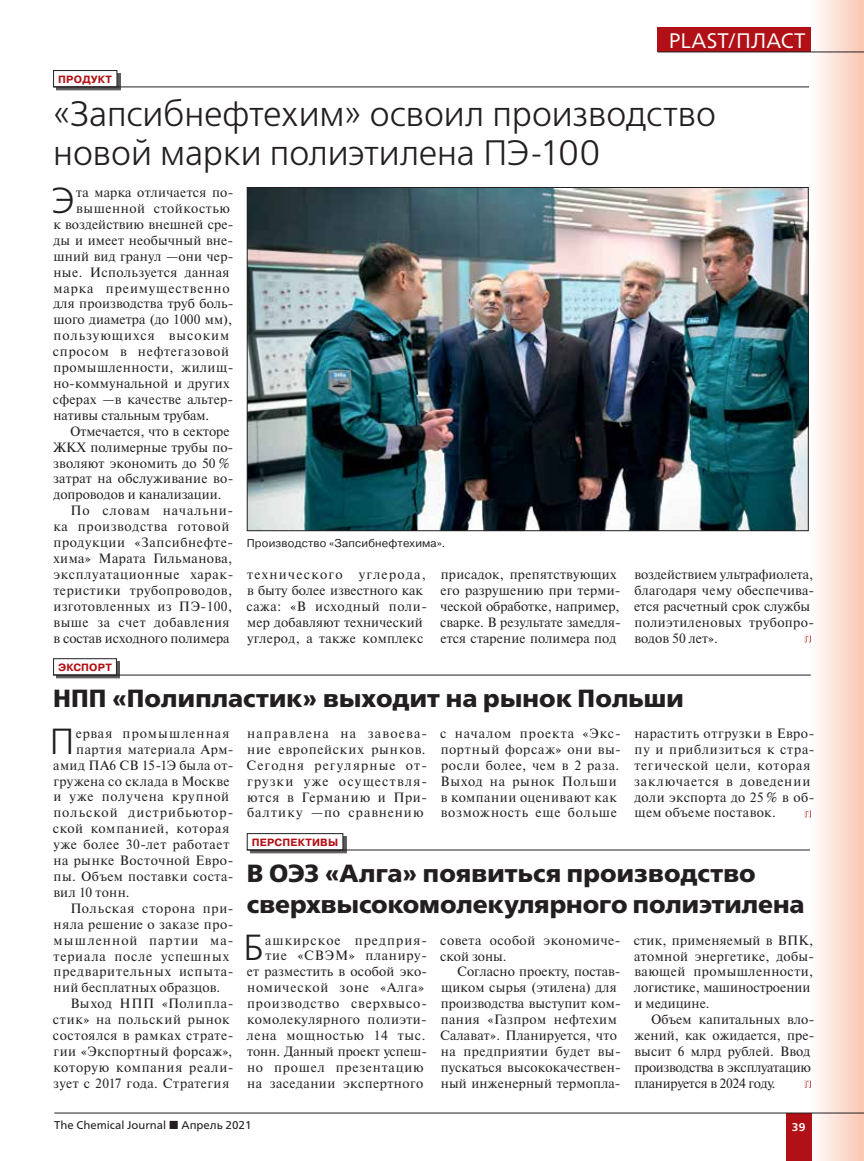
<style>
.page{position:relative;width:864px;height:1161px;background:#fff}
.page>*{position:absolute;margin:0;border:0;box-sizing:border-box;transform-origin:0 0}
.t1{font:36.15px "Free Set Light C";color:#231f20}
.t2{font:35.25px/39px "Free Set Light C";letter-spacing:-.005em;color:#231f20}
.t3{font:24.75px/31.5px "Free Set Bold C";letter-spacing:.005em;color:#231f20}
.t4{font:21px "Frutiger Neue LTW1 G";letter-spacing:.005em;color:#fff}
.t5{font:13.5px/15.9px "Newton C";letter-spacing:.03em;color:#231f20}
.t6{font:13.5px/15.9px "Newton C";letter-spacing:.05em;color:#231f20}
.t7{font:13.5px/15.9px "Newton C";letter-spacing:.01em;color:#231f20}
.t8{font:13.5px/15.9px "Newton C";color:#231f20}
.t9{font:13.5px/15.9px "Newton C";letter-spacing:.005em;color:#231f20}
.t10{font:13.5px "Newton C";letter-spacing:.06em;color:#231f20}
.t11{font:13.5px "Newton C";letter-spacing:.055em;color:#231f20}
.t12{font:13.5px "Newton C";letter-spacing:.07em;color:#231f20}
.t13{font:13.5px "Newton C";letter-spacing:.075em;color:#231f20}
.t14{font:13.5px "Newton C";letter-spacing:.09em;color:#231f20}
.t15{font:11.25px "Pragmatica C";letter-spacing:.015em;color:#231f20}
.t16{font:11.25px "Frutiger Neue LTW1 G";color:#231f20}
.t17{font:700 11.25px "Frutiger Neue LTW1 G";color:#fff}
.t18{font:700 10.5px "Pragmatica C";letter-spacing:.015em;color:#b11116}
</style>
<div class="page">
<div style="left:808px;top:0;width:55px;height:1161px;background:linear-gradient(to right,#feffff,#fbc7b3)"></div>
<div style="left:785px;top:1113px;width:26px;height:48px;background:#b11116"></div>
<hr style="left:54px;top:1112px;width:809px;height:1px;background:#231f20">
<div style="left:657px;top:28px;width:153px;height:24px;background:#b11116"></div>
<hr style="left:657px;top:52px;width:153px;height:1px;background:#231f20">
<hr style="left:810px;top:52px;width:53px;height:1px;background:#231f20">
<svg style="left:804px;top:810px;width:6px;height:7px"></svg>
<div style="left:56px;top:73px;width:64px;height:17px;background:#231f20;opacity:.75"></div>
<div style="left:54px;top:71px;width:63px;height:16px;background:#fff"></div>
<div style="left:53px;top:70px;width:64px;height:17px;border:1px solid #231f20"></div>
<hr style="left:53px;top:87px;width:755px;height:1px;background:#231f20">
<svg style="left:804px;top:635px;width:6px;height:7px"></svg>
<img style="left:249px;top:189px;width:557px;height:340px">
<div style="left:56px;top:661px;width:64px;height:17px;background:#5a5757"></div>
<div style="left:54px;top:659px;width:62px;height:16px;background:#fff"></div>
<div style="left:53px;top:658px;width:64px;height:17px;border:1px solid #231f20"></div>
<hr style="left:53px;top:675px;width:757px;height:1px;background:#231f20">
<svg style="left:804px;top:1080px;width:6px;height:7px"></svg>
<div style="left:250px;top:836px;width:96px;height:17px;background:#231f20;opacity:.75"></div>
<div style="left:247px;top:833px;width:96px;height:17px;background:#fff"></div>
<div style="left:247px;top:833px;width:96px;height:17px;border:1px solid #231f20"></div>
<hr style="left:247px;top:849px;width:562px;height:1px;background:#231f20">
<h3 class="t4" style="left:668px;top:28px;width:138px">PLAST/ПЛАСТ</h3>
<p class="t18" style="left:58px;top:73px;width:9px">ПРО</p>
<p class="t18" style="left:82px;top:73px;width:31px">ДУКТ</p>
<h2 class="t2" style="left:53px;top:96px;width:664px">«Запсибнефтехим» освоил производство новой марки полиэтилена ПЭ-100</h2>
<h1 class="t1" style="left:52px;top:181px;width:24px">Э</h1>
<p class="t5" style="left:76px;top:185px;width:159px">та марка отличается по-</p>
<p class="t5" style="left:76px;top:200px;width:155px">вышенной стойкостью</p>
<p class="t9" style="left:53px;top:216px;width:181px">к воздействию внешней сре-</p>
<p class="t7" style="left:53px;top:232px;width:181px">ды и имеет необычный вне-</p>
<p class="t7" style="left:53px;top:248px;width:181px">шний вид гранул —они чер-</p>
<p class="t5" style="left:53px;top:264px;width:177px">ные. Используется данная</p>
<p class="t12" style="left:53px;top:281px;width:178px">марка преимущественно</p>
<p class="t7" style="left:53px;top:296px;width:181px">для производства труб боль-</p>
<p class="t9" style="left:53px;top:312px;width:180px">шого диаметра (до 1000 мм),</p>
<p class="t13" style="left:53px;top:328px;width:177px">пользующихся высоким</p>
<p class="t11" style="left:53px;top:344px;width:178px">спросом в нефтегазовой</p>
<p class="t5" style="left:53px;top:360px;width:181px">промышленности, жилищ-</p>
<p class="t5" style="left:53px;top:375px;width:177px">но-коммунальной и других</p>
<p class="t5" style="left:53px;top:391px;width:182px">сферах —в качестве альтер-</p>
<p class="t8" style="left:53px;top:407px;width:157px">нативы стальным трубам.</p>
<p class="t8" style="left:70px;top:423px;width:161px">Отмечается, что в секторе</p>
<p class="t8" style="left:53px;top:439px;width:181px">ЖКХ полимерные трубы по-</p>
<p class="t5" style="left:53px;top:455px;width:178px">зволяют экономить до 50 %</p>
<p class="t5" style="left:53px;top:471px;width:181px">затрат на обслуживание во-</p>
<p class="t8" style="left:53px;top:487px;width:169px">допроводов и канализации.</p>
<p class="t12" style="left:70px;top:503px;width:164px">По словам начальни-</p>
<p class="t6" style="left:53px;top:519px;width:177px">ка производства готовой</p>
<p class="t5" style="left:53px;top:534px;width:181px">продукции «Запсибнефте-</p>
<p class="t5" style="left:53px;top:550px;width:180px">хима» Марата Гильманова,</p>
<p class="t11" style="left:53px;top:567px;width:181px">эксплуатационные харак-</p>
<p class="t5" style="left:53px;top:582px;width:180px">теристики трубопроводов,</p>
<p class="t5" style="left:53px;top:598px;width:180px">изготовленных из ПЭ-100,</p>
<p class="t5" style="left:53px;top:614px;width:177px">выше за счет добавления</p>
<p class="t8" style="left:53px;top:630px;width:177px">в состав исходного полимера</p>
<p class="t15" style="left:247px;top:537px;width:200px">Производство «Запсибнефтехима».</p>
<p class="t5" style="left:246px;top:566px;width:182px">технического углерода, в быту более известного как сажа: «В исходный поли&shy;мер добавляют технический углерод, а также комплекс</p>
<p class="t7" style="left:440px;top:566px;width:182px">присадок, препятствующих его разрушению при терми&shy;ческой обработке, например, сварке. В результате замедля&shy;ется старение полимера под</p>
<p class="t8" style="left:633px;top:566px;width:182px">воздействием ультрафиолета, благодаря чему обеспечива&shy;ется расчетный срок службы полиэтиленовых трубопро&shy;водов 50 лет».</p>
<p class="t18" style="left:58px;top:661px;width:24px">ЭКСПОР</p>
<p class="t18" style="left:105px;top:661px;width:8px">Т</p>
<h3 class="t3" style="left:53px;top:682px;width:632px">НПП «Полипластик» выходит на рынок Польши</h3>
<h1 class="t1" style="left:50px;top:722px;width:27px">П</h1>
<p class="t13" style="left:76px;top:726px;width:155px">ервая промышленная</p>
<p class="t5" style="left:76px;top:741px;width:159px">партия материала Арм-</p>
<p class="t5" style="left:53px;top:757px;width:181px">амид ПА6 СВ 15-1Э была от-</p>
<p class="t5" style="left:53px;top:773px;width:178px">гружена со склада в Москве</p>
<p class="t11" style="left:53px;top:789px;width:177px">и уже получена крупной</p>
<p class="t12" style="left:53px;top:805px;width:181px">польской дистрибьютор-</p>
<p class="t5" style="left:53px;top:821px;width:178px">ской компанией, которая</p>
<p class="t5" style="left:53px;top:837px;width:177px">уже более 30-лет работает</p>
<p class="t5" style="left:53px;top:852px;width:181px">на рынке Восточной Евро-</p>
<p class="t5" style="left:53px;top:868px;width:181px">пы. Объем поставки соста-</p>
<p class="t5" style="left:53px;top:884px;width:78px">вил 10 тонн.</p>
<p class="t10" style="left:70px;top:901px;width:164px">Польская сторона при-</p>
<p class="t5" style="left:53px;top:916px;width:181px">няла решение о заказе про-</p>
<p class="t14" style="left:53px;top:932px;width:181px">мышленной партии ма-</p>
<p class="t10" style="left:53px;top:948px;width:177px">териала после успешных</p>
<p class="t10" style="left:53px;top:964px;width:181px">предварительных испыта-</p>
<p class="t5" style="left:53px;top:980px;width:168px">ний бесплатных образцов.</p>
<p class="t6" style="left:70px;top:996px;width:164px">Выход НПП «Полипла-</p>
<p class="t6" style="left:53px;top:1011px;width:178px">стик» на польский рынок</p>
<p class="t5" style="left:53px;top:1027px;width:182px">состоялся в рамках страте-</p>
<p class="t5" style="left:53px;top:1043px;width:180px">гии «Экспортный форсаж»,</p>
<p class="t10" style="left:53px;top:1060px;width:181px">которую компания реали-</p>
<p class="t5" style="left:53px;top:1075px;width:177px">зует с 2017 года. Стратегия</p>
<p class="t5" style="left:246px;top:725px;width:182px;text-align:justify">направлена на завоева&shy;ние европейских рынков.<br>Сегодня регулярные от&shy;грузки уже осуществля&shy;ются в Германию и При&shy;балтику —по сравнению</p>
<p class="t6" style="left:440px;top:725px;width:182px">с началом проекта «Экс&shy;портный форсаж» они вы&shy;росли более, чем в 2 раза.<br>Выход на рынок Польши в компании оценивают как возможность еще больше</p>
<p class="t5" style="left:634px;top:725px;width:181px">нарастить отгрузки в Евро&shy;пу и приблизиться к стра&shy;тегической цели, которая заключается в доведении доли экспорта до 25 % в об&shy;щем объеме поставок.</p>
<p class="t18" style="left:252px;top:836px;width:9px">ПЕРСПЕ</p>
<p class="t18" style="left:297px;top:836px;width:32px">КТИВЫ</p>
<h3 class="t3" style="left:247px;top:857px;width:559px">В ОЭЗ «Алга» появиться производство сверхвысокомолекулярного полиэтилена</h3>
<p class="t6" style="left:246px;top:932px;width:182px;text-align:right">ашкирское предприя&shy;тие «СВЭМ» планиру-<br>ет разместить в особой эко&shy;номической зоне «Алга» производство сверхвысо&shy;комолекулярного полиэти&shy;лена мощностью 14 тыс. тонн. Данный проект успеш&shy;но прошел презентацию на заседании экспертного</p>
<p class="t5" style="left:440px;top:932px;width:182px">совета особой экономиче&shy;ской зоны.</p>
<h1 class="t1" style="left:243px;top:929px;width:22px">Б</h1>
<p class="t7" style="left:440px;top:964px;width:182px;text-indent:17px">Согласно проекту, постав&shy;щиком сырья (этилена) для производства выступит ком&shy;пания «Газпром нефтехим<br>Салават». Планируется, что на предприятии будет вы&shy;пускаться высококачествен&shy;ный инженерный термопла-</p>
<p class="t5" style="left:633px;top:932px;width:182px">стик, применяемый в ВПК, атомной энергетике, добы&shy;вающей промышленности, логистике, машиностроении и медицине.</p>
<p class="t9" style="left:634px;top:1011px;width:181px;text-indent:17px">Объем капитальных вло&shy;жений, как ожидается, пре&shy;высит 6 млрд рублей. Ввод производства в эксплуатацию планируется в 2024 году.</p>
<p class="t16" style="left:54px;top:1119px;width:113px">The Chemical Journal</p>
<p class="t16" style="left:181px;top:1119px;width:72px">Апрель 2021</p>
<p class="t17" style="left:791px;top:1120px;width:15px">39</p>
</div>
